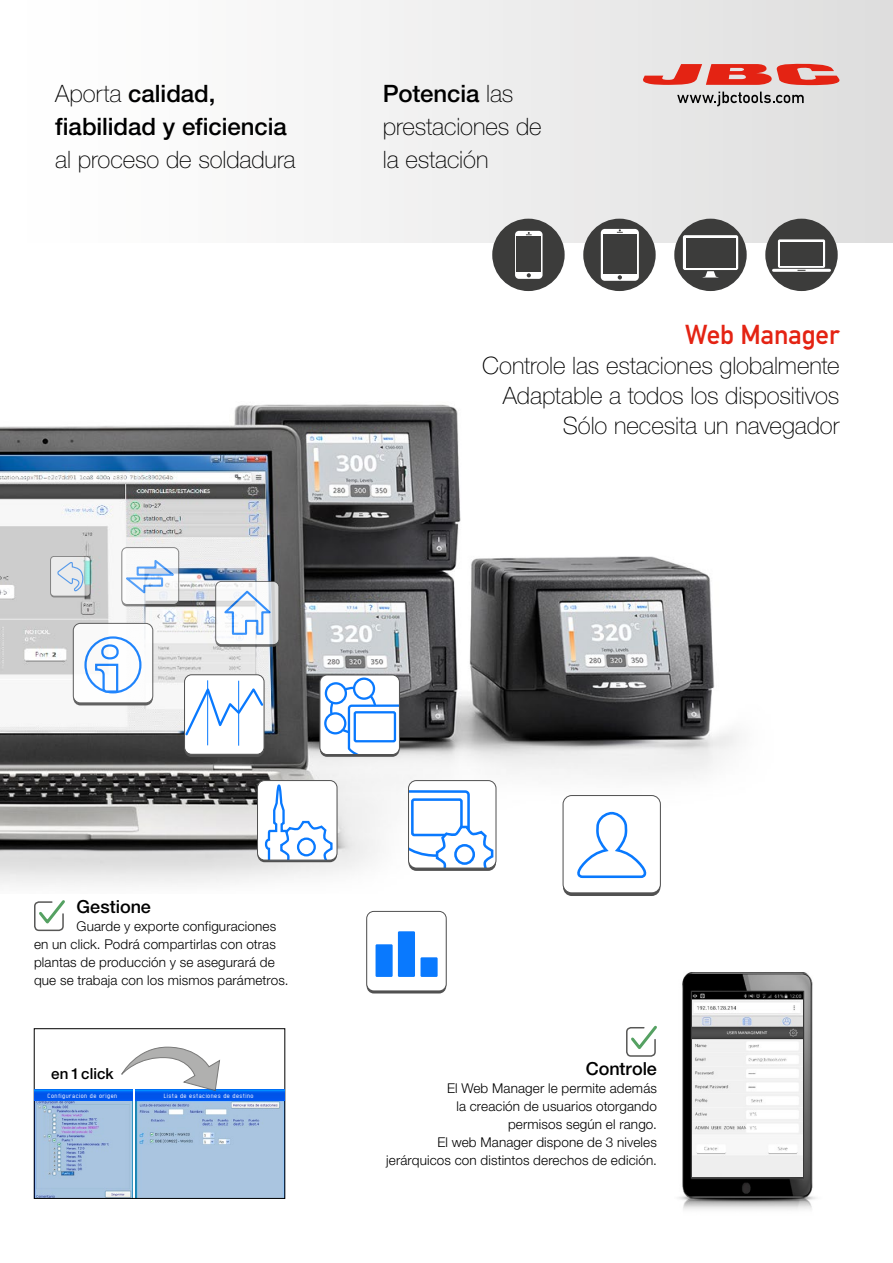
<style>
.page{position:relative;width:893px;height:1263px;background:#fff}
.page>*{position:absolute;margin:0;border:0;box-sizing:border-box;transform-origin:0 0}
.t1{font:27px "DIN Mittelschrift LT Alternate";letter-spacing:-.005em;color:#e42313}
.t2{font:100 24px/33px "Helvetica Neue LT Std";letter-spacing:-.005em;color:#000}
.t3{font:500 24px/33px "Helvetica Neue LT Std";letter-spacing:-.005em;color:#000}
.t4{font:500 18px "Helvetica Neue LT Std";color:#000}
.t5{font:500 15.3px "Helvetica Neue LT Std";letter-spacing:.005em;color:#000}
.t6{font:300 13.5px/18px "Helvetica Neue LT Std";letter-spacing:.01em;color:#000}
.t7{font:4.8px "Supertext 03";letter-spacing:.04em;color:#fff}
.s1{font-weight:100}
.s2{font-weight:500}
</style>
<div class="page">
<img style="left:0;top:242px;width:788px;height:651px">
<img style="left:679px;top:972px;width:137px;height:238px">
<img style="left:693px;top:992px;width:109px;height:184px">
<img style="left:36px;top:1100px;width:97px;height:96px">
<img style="left:136px;top:1100px;width:147px;height:96px">
<div style="left:34px;top:1028px;width:251px;height:170px;border:1px solid #000"></div>
<img style="left:34px;top:1090px;width:87px;height:10px">
<img style="left:226px;top:1090px;width:59px;height:10px">
<svg style="left:121px;top:1028px;width:105px;height:74px"></svg>
<div style="left:0;top:0;width:893px;height:242px;background:linear-gradient(to right,#fff,#dedede)"></div>
<div style="left:765px;top:219px;width:73px;height:72px;background:#3c3c3b;border-radius:50%"></div>
<div style="left:778px;top:239px;width:47px;height:29px;background:#fff;border-radius:2px"></div>
<div style="left:780px;top:242px;width:43px;height:24px;background:#3c3c3b"></div>
<hr style="left:773px;top:269px;width:56px;height:3px;background:#fff">
<div style="left:674px;top:219px;width:73px;height:72px;background:#3c3c3b;border-radius:50%"></div>
<svg style="left:683px;top:235px;width:55px;height:35px"></svg>
<svg style="left:702px;top:271px;width:17px;height:7px"></svg>
<div style="left:686px;top:238px;width:49px;height:29px;background:#3c3c3b"></div>
<div style="left:583px;top:219px;width:73px;height:72px;background:#3c3c3b;border-radius:50%"></div>
<div style="left:601px;top:229px;width:38px;height:52px;background:#fff;border-radius:4px"></div>
<div style="left:603px;top:234px;width:34px;height:40px;background:#3c3c3b"></div>
<svg style="left:618px;top:275px;width:4px;height:5px"></svg>
<svg style="left:617px;top:229px;width:6px;height:4px"></svg>
<div style="left:492px;top:219px;width:73px;height:72px;background:#3c3c3b;border-radius:50%"></div>
<svg style="left:515px;top:231px;width:28px;height:48px"></svg>
<div style="left:516px;top:237px;width:24px;height:35px;background:#3c3c3b"></div>
<svg style="left:527px;top:273px;width:4px;height:4px"></svg>
<svg style="left:526px;top:232px;width:6px;height:3px"></svg>
<div style="left:320px;top:677px;width:79px;height:80px;background:#515151;border-radius:7px"></div>
<div style="left:320px;top:675px;width:79px;height:79px;background:#fff;border-radius:7px"></div>
<svg style="left:329px;top:686px;width:70px;height:68px"></svg>
<svg style="left:325px;top:713px;width:20px;height:20px"></svg>
<div style="left:324px;top:712px;width:22px;height:22px;border:2px solid #0979fe;border-radius:50%"></div>
<svg style="left:354px;top:679px;width:20px;height:20px"></svg>
<div style="left:353px;top:677px;width:22px;height:23px;border:2px solid #0979fe;border-radius:50%"></div>
<svg style="left:326px;top:683px;width:20px;height:20px"></svg>
<div style="left:325px;top:682px;width:22px;height:22px;border:2px solid #0979fe;border-radius:50%"></div>
<div style="left:320px;top:675px;width:80px;height:80px;border:1px solid #515151;border-radius:7px"></div>
<div style="left:51px;top:558px;width:39px;height:39px;background:#636363;border-radius:4px"></div>
<svg style="left:51px;top:556px;width:39px;height:40px"></svg>
<svg style="left:57px;top:561px;width:28px;height:32px"></svg>
<div style="left:50px;top:556px;width:40px;height:40px;border:1px solid #515151;border-radius:4px"></div>
<svg style="left:122px;top:548px;width:57px;height:56px"></svg>
<div style="left:122px;top:547px;width:57px;height:58px;border:1px solid #515151;border-radius:5px"></div>
<svg style="left:124px;top:557px;width:52px;height:40px"></svg>
<svg style="left:216px;top:583px;width:63px;height:64px"></svg>
<svg style="left:216px;top:581px;width:63px;height:64px"></svg>
<div style="left:215px;top:581px;width:64px;height:64px;border:1px solid #515151;border-radius:6px"></div>
<svg style="left:220px;top:589px;width:55px;height:47px"></svg>
<div style="left:563px;top:799px;width:97px;height:97px;background:#515151;border-radius:9px"></div>
<div style="left:563px;top:795px;width:97px;height:98px;background:#fff;border-radius:9px"></div>
<div style="left:563px;top:795px;width:98px;height:98px;border:1px solid #515151;border-radius:9px"></div>
<svg style="left:577px;top:812px;width:70px;height:67px"></svg>
<div style="left:367px;top:914px;width:79px;height:79px;background:#515151;border-radius:7px"></div>
<div style="left:367px;top:911px;width:79px;height:80px;background:#fff;border-radius:7px"></div>
<div style="left:420px;top:957px;width:18px;height:20px;background:#0979fe"></div>
<div style="left:376px;top:944px;width:17px;height:33px;background:#0979fe"></div>
<div style="left:398px;top:931px;width:17px;height:46px;background:#0979fe"></div>
<div style="left:366px;top:911px;width:80px;height:80px;border:1px solid #515151;border-radius:7px"></div>
<div style="left:73px;top:626px;width:80px;height:79px;background:#616161;border-radius:7px"></div>
<div style="left:73px;top:623px;width:80px;height:80px;background:#fff;border-radius:7px"></div>
<div style="left:73px;top:623px;width:80px;height:80px;border:1px solid #515151;border-radius:7px"></div>
<div style="left:84px;top:636px;width:57px;height:57px;border:2px solid #0979fe;border-radius:50%"></div>
<svg style="left:94px;top:643px;width:26px;height:51px"></svg>
<div style="left:185px;top:677px;width:79px;height:80px;background:#515151;border-radius:7px"></div>
<div style="left:185px;top:675px;width:79px;height:79px;background:#fff;border-radius:7px"></div>
<div style="left:184px;top:674px;width:80px;height:80px;border:1px solid #515151;border-radius:7px"></div>
<hr style="left:207px;top:680px;width:1px;height:65px;background:#0979fe">
<hr style="left:238px;top:681px;width:1px;height:65px;background:#0979fe">
<svg style="left:183px;top:683px;width:82px;height:54px"></svg>
<div style="left:408px;top:783px;width:88px;height:88px;background:#515151;border-radius:8px"></div>
<div style="left:408px;top:780px;width:88px;height:88px;background:#fff;border-radius:8px"></div>
<svg style="left:408px;top:790px;width:87px;height:78px"></svg>
<div style="left:455px;top:845px;width:19px;height:18px;background:#fff;border-radius:50%"></div>
<div style="left:454px;top:844px;width:21px;height:21px;border:3px solid #0979fe;border-radius:50%"></div>
<div style="left:408px;top:780px;width:88px;height:88px;border:1px solid #515151;border-radius:8px"></div>
<svg style="left:257px;top:783px;width:80px;height:79px"></svg>
<div style="left:257px;top:780px;width:80px;height:80px;background:#fff;border-radius:7px"></div>
<svg style="left:264px;top:784px;width:70px;height:76px"></svg>
<svg style="left:298px;top:839px;width:17px;height:16px"></svg>
<div style="left:297px;top:837px;width:19px;height:19px;border:2px solid #0979fe;border-radius:50%"></div>
<div style="left:257px;top:780px;width:80px;height:80px;border:1px solid #515151;border-radius:7px"></div>
<svg style="left:626px;top:1025px;width:31px;height:32px"></svg>
<svg style="left:34px;top:900px;width:31px;height:32px"></svg>
<svg style="left:642px;top:63px;width:199px;height:22px"></svg>
<svg style="left:677px;top:92px;width:127px;height:14px"></svg>
<h2 class="t3" style="left:55px;top:77px;width:233px"><span class="s1">Aporta</span> calidad, fiabilidad y eficiencia</h2>
<h2 class="t2" style="left:55px;top:143px;width:242px">al proceso de soldadura</h2>
<h2 class="t2" style="left:383px;top:77px;width:160px"><span class="s2">Potencia</span> las prestaciones de la estación</h2>
<h1 class="t1" style="left:685px;top:319px;width:156px">Web Manager</h1>
<h2 class="t2" style="left:482px;top:350px;width:359px;line-height:30px;text-align:right">Controle las estaciones globalmente<br>Adaptable a todos los dispositivos<br>Sólo necesita un navegador</h2>
<h3 class="t4" style="left:77px;top:896px;width:76px">Gestione</h3>
<p class="t6" style="left:34px;top:917px;width:256px;text-indent:43px">Guarde y exporte configuraciones en un click. Podrá compartirlas con otras plantas de producción y se asegurará de que se trabaja con los mismos parámetros.</p>
<p class="t5" style="left:51px;top:1064px;width:64px">en 1 click</p>
<p class="t7" style="left:48px;top:1093px;width:71px">Configuracion de origen</p>
<p class="t7" style="left:164px;top:1093px;width:92px">Lista de estaciones de destino</p>
<h3 class="t4" style="left:586px;top:1058px;width:73px">Controle</h3>
<p class="t6" style="left:386px;top:1079px;width:272px;text-align:right">El Web Manager le permite además<br>la creación de usuarios otorgando<br>permisos según el rango.<br>El web Manager dispone de 3 niveles jerárquicos con distintos derechos de edición.</p>
</div>
